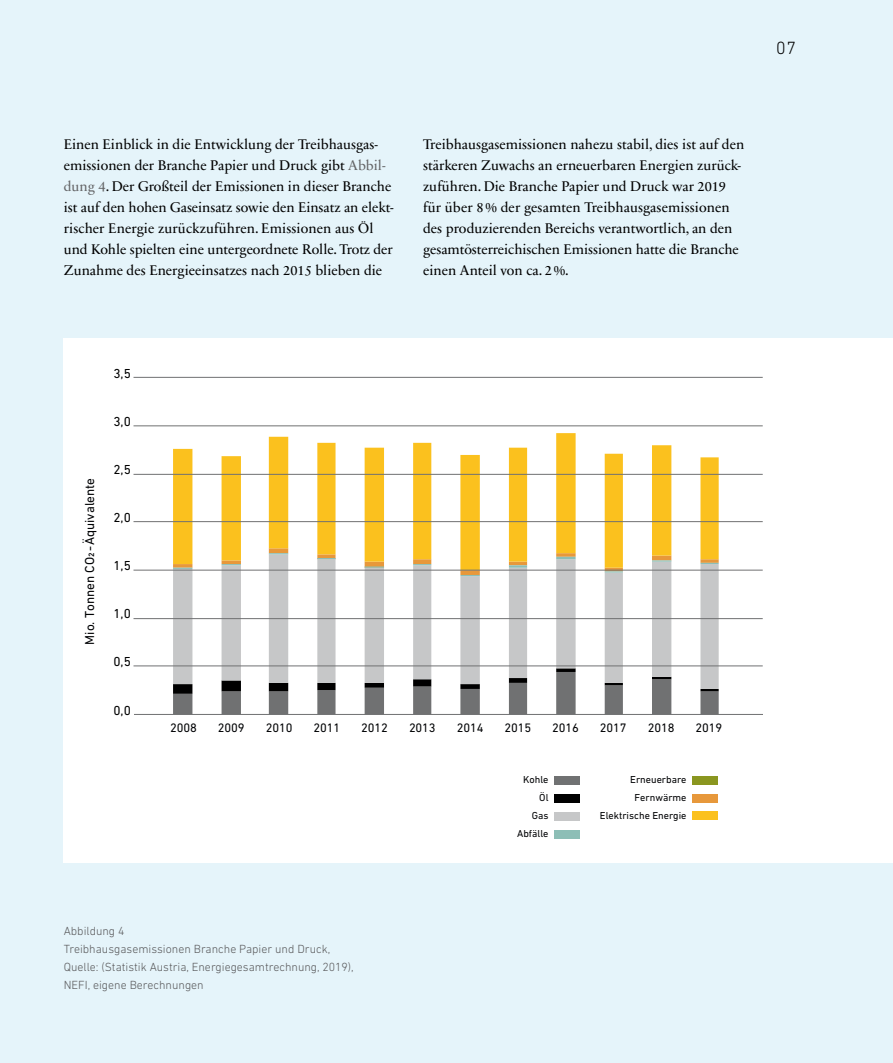
<style>
.page{position:relative;width:893px;height:1063px;background:#e5f4fa}
.page>*{position:absolute;margin:0;border:0;box-sizing:border-box;transform-origin:0 0}
.t1{font:300 18px "DIN Next LT Pro";color:#000}
.t2{font:14.25px/21px "Sabon Next LT Pro";color:#000}
.t3{font:13.2px "DIN Next LT Pro";color:#000204}
.t4{font:13.2px "DIN Next LT Pro";color:#000}
.t5{font:12.45px "DIN Next LT Pro";color:#000204}
.t6{font:300 12px/18px "DIN Next LT Pro";color:#58585a}
.t7{font:10.35px "DIN Next LT Pro";color:#000204}
.s1{color:#646567}
</style>
<div class="page">
<div style="left:64px;top:338px;width:829px;height:525px;background:#fff"></div>
<div style="left:692px;top:811px;width:25px;height:9px;background:#fbc11e"></div>
<div style="left:692px;top:794px;width:25px;height:9px;background:#e7983b"></div>
<div style="left:692px;top:776px;width:25px;height:9px;background:#8a9620"></div>
<div style="left:554px;top:830px;width:25px;height:9px;background:#8dbeb6"></div>
<div style="left:554px;top:812px;width:25px;height:9px;background:#c6c7c8"></div>
<div style="left:554px;top:794px;width:25px;height:9px;background:#000"></div>
<div style="left:554px;top:776px;width:25px;height:9px;background:#707172"></div>
<svg style="left:173px;top:689px;width:546px;height:25px"></svg>
<svg style="left:173px;top:576px;width:546px;height:113px"></svg>
<svg style="left:173px;top:571px;width:546px;height:5px"></svg>
<svg style="left:173px;top:433px;width:546px;height:137px"></svg>
<hr style="left:134px;top:666px;width:628px;height:1px;background:#707172">
<hr style="left:134px;top:618px;width:628px;height:1px;background:#707172">
<hr style="left:134px;top:570px;width:628px;height:1px;background:#707172">
<hr style="left:134px;top:521px;width:628px;height:1px;background:#707172">
<hr style="left:134px;top:474px;width:628px;height:1px;background:#707172">
<hr style="left:134px;top:426px;width:628px;height:1px;background:#707172">
<hr style="left:134px;top:377px;width:628px;height:1px;background:#707172">
<hr style="left:134px;top:714px;width:628px;height:1px;background:#707172">
<p class="t2" style="left:64px;top:133px;width:331px">Einen Einblick in die Entwicklung der Treibhausgas&shy;emissionen der Branche Papier und Druck gibt <span class="s1">Abbil&shy;dung 4</span>. Der Großteil der Emissionen in dieser Branche ist auf den hohen Gaseinsatz sowie den Einsatz an elekt&shy;rischer Energie zurückzuführen. Emissionen aus Öl und Kohle spielten eine untergeordnete Rolle. Trotz der Zunahme des Energieeinsatzes nach 2015 blieben die</p>
<p class="t2" style="left:423px;top:133px;width:323px">Treibhausgasemissionen nahezu stabil, dies ist auf den stärkeren Zuwachs an erneuerbaren Energien zurück&shy;zuführen. Die Branche Papier und Druck war 2019 für über 8 % der gesamten Treibhausgasemissionen des produzierenden Bereichs verantwortlich, an den gesamtösterreichischen Emissionen hatte die Branche einen Anteil von ca. 2%.</p>
<p class="t1" style="left:776px;top:37px;width:22px">07</p>
<p class="t4" style="left:113px;top:366px;width:19px">3,5</p>
<p class="t4" style="left:113px;top:414px;width:19px">3,0</p>
<p class="t3" style="left:82px;top:645px;width:168px;rotate:-90deg">Mio. Tonnen CO2 -Äquivalente</p>
<p class="t4" style="left:113px;top:462px;width:19px">2,5</p>
<p class="t4" style="left:113px;top:510px;width:19px">2,0</p>
<p class="t4" style="left:113px;top:558px;width:19px">1,5</p>
<p class="t4" style="left:113px;top:606px;width:19px">1,0</p>
<p class="t4" style="left:113px;top:654px;width:19px">0,5</p>
<p class="t4" style="left:113px;top:702px;width:19px">0,0</p>
<p class="t5" style="left:170px;top:721px;width:28px">2008</p>
<p class="t5" style="left:218px;top:721px;width:28px">2009</p>
<p class="t5" style="left:266px;top:721px;width:28px">2010</p>
<p class="t5" style="left:313px;top:721px;width:28px">2011</p>
<p class="t5" style="left:361px;top:721px;width:28px">2012</p>
<p class="t5" style="left:409px;top:721px;width:28px">2013</p>
<p class="t5" style="left:457px;top:721px;width:28px">2014</p>
<p class="t5" style="left:504px;top:721px;width:28px">2015</p>
<p class="t5" style="left:552px;top:721px;width:28px">2016</p>
<p class="t5" style="left:600px;top:721px;width:28px">2017</p>
<p class="t5" style="left:648px;top:721px;width:28px">2018</p>
<p class="t5" style="left:695px;top:721px;width:28px">2019</p>
<p class="t7" style="left:523px;top:774px;width:27px">Kohle</p>
<p class="t7" style="left:630px;top:774px;width:58px">Erneuerbare</p>
<p class="t7" style="left:539px;top:792px;width:11px">Öl</p>
<p class="t7" style="left:635px;top:791px;width:53px">Fernwärme</p>
<p class="t7" style="left:532px;top:810px;width:18px">Gas</p>
<p class="t7" style="left:600px;top:809px;width:88px">Elektrische Energie</p>
<p class="t7" style="left:517px;top:828px;width:33px">Abfälle</p>
<p class="t6" style="left:64px;top:921px;width:292px">Abbildung 4<br>Treibhausgasemissionen Branche Papier und Druck, Quelle: (Statistik Austria, Energiegesamtrechnung, 2019), NEFI, eigene Berechnungen</p>
</div>
